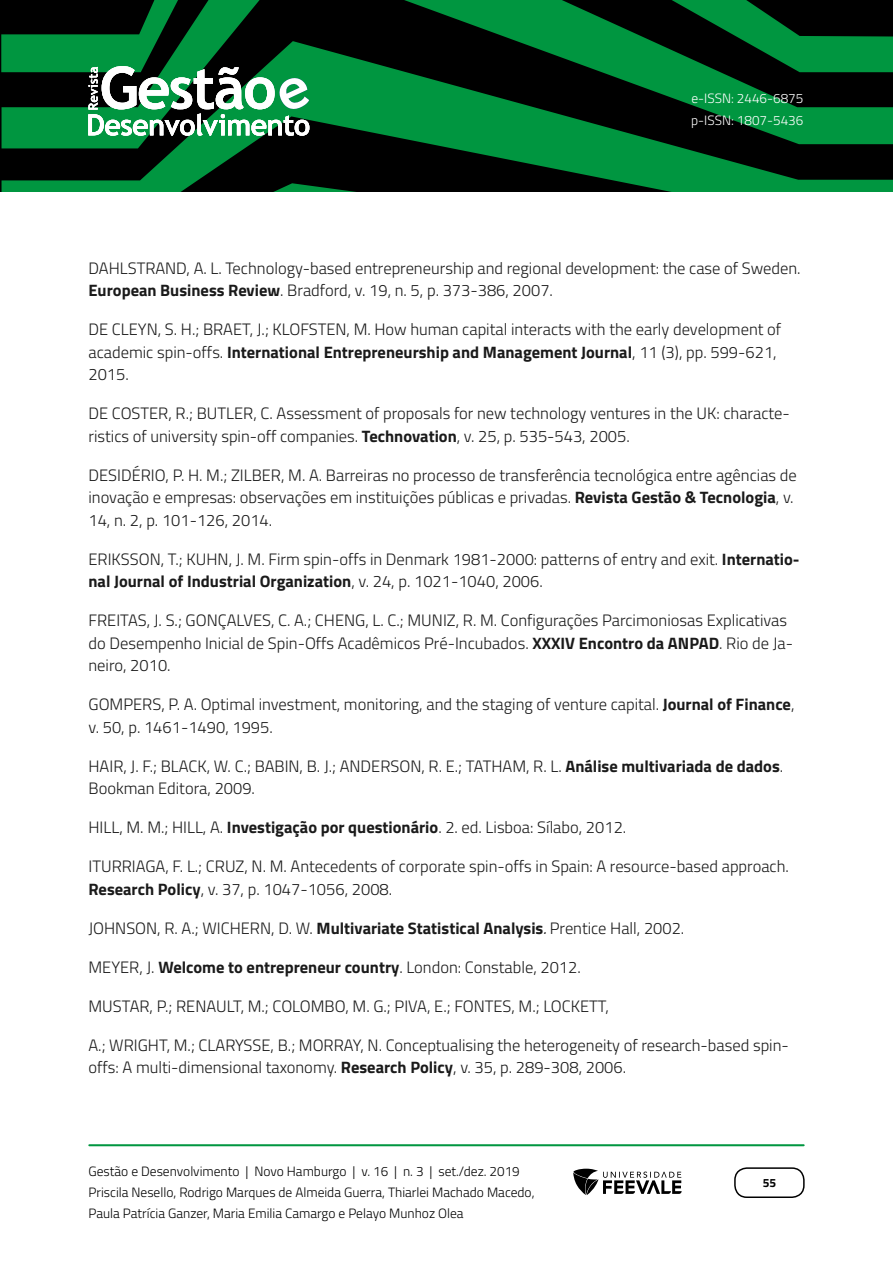
<style>
.page{position:relative;width:893px;height:1263px;background:#fff}
.page>*{position:absolute;margin:0;border:0;box-sizing:border-box;transform-origin:0 0}
.t1{font:300 16.5px/22.5px "Titillium Web";color:#1a1a1a}
.t2{font:300 13.5px/21px "Titillium Web";color:#000}
.t3{font:300 13.5px/22.5px "Titillium Web";color:#fff}
.t4{font:700 12px "Titillium Web";color:#000}
.s1{font-weight:700}
.s2{font-weight:400;font-style:italic}
</style>
<div class="page">
<svg style="left:2px;top:0;width:891px;height:41px;background:#003516"></svg>
<svg style="left:2px;top:41px;width:891px;height:142px;background:#004a1f"></svg>
<svg style="left:2px;top:183px;width:891px;height:9px;background:#004f21"></svg>
<hr style="left:89px;top:1144px;width:715px;height:2px;background:#009640">
<div style="left:734px;top:1167px;width:71px;height:31px;border:2px solid #000;border-radius:12px"></div>
<svg style="left:573px;top:1169px;width:109px;height:26px"></svg>
<svg style="left:88px;top:66px;width:221px;height:70px"></svg>
<p class="t3" style="left:691px;top:86px;width:114px">e-ISSN: 2446-6875 p-ISSN: 1807-5436</p>
<p class="t1" style="left:88px;top:256px;width:713px">DAHLSTRAND, A. L. Technology-based entrepreneurship and regional development: the case of Sweden.<br><span class="s1">European Business Review</span>. Bradford, v. 19, n. 5, p. 373-386, 2007.</p>
<p class="t1" style="left:88px;top:317px;width:694px">DE CLEYN, S. H.; BRAET, J.; KLOFSTEN, M. How human capital interacts with the early development of academic spin-offs. <span class="s1">International Entrepreneurship and Management Journal</span>, 11 (3), pp. 599-621,<br>2015.</p>
<p class="t1" style="left:88px;top:401px;width:703px">DE COSTER, R.; BUTLER, C. Assessment of proposals for new technology ventures in the UK: characte&shy;ristics of university spin-off companies. <span class="s1">Technovation</span>, v. 25, p. 535-543, 2005.</p>
<p class="t1" style="left:88px;top:463px;width:710px">DESIDÉRIO, P. H. M.; ZILBER, M. A. Barreiras no processo de transferência tecnológica entre agências de inovação e empresas: observações em instituições públicas e privadas. <span class="s1">Revista Gestão &amp; Tecnologia</span>, v.<br>14, n. 2, p. 101-126, 2014.</p>
<p class="t1" style="left:88px;top:547px;width:713px">ERIKSSON, T.; KUHN, J. M. Firm spin-offs in Denmark 1981-2000: patterns of entry and exit. <span class="s1">Internatio&shy;nal Journal of Industrial Organization</span>, v. 24, p. 1021-1040, 2006.</p>
<p class="t1" style="left:88px;top:608px;width:706px">FREITAS, J. S.; GONÇALVES, C. A.; CHENG, L. C.; MUNIZ, R. M. Configurações Parcimoniosas Explicativas do Desempenho Inicial de Spin-Offs Acadêmicos Pré-Incubados. <span class="s1">XXXIV Encontro da ANPAD</span>. Rio de Ja&shy;neiro, 2010.</p>
<p class="t1" style="left:88px;top:692px;width:708px">GOMPERS, P. A. Optimal investment, monitoring, and the staging of venture capital. <span class="s1">Journal of Finance</span>, v. 50, p. 1461-1490, 1995.</p>
<p class="t1" style="left:88px;top:754px;width:696px">HAIR, J. F.; BLACK, W. C.; BABIN, B. J.; ANDERSON, R. E.; TATHAM, R. L. <span class="s1">Análise multivariada de dados</span>.<br>Bookman Editora, 2009.</p>
<p class="t1" style="left:88px;top:815px;width:539px">HILL, M. M.; HILL, A. <span class="s1">Investigação por questionário</span>. 2. ed. Lisboa: Sílabo, 2012.</p>
<p class="t1" style="left:88px;top:854px;width:702px">ITURRIAGA, F. L.; CRUZ, N. M. Antecedents of corporate spin-offs in Spain: A resource-based approach.<br><span class="s1">Research Policy</span>, v. 37, p. 1047-1056, 2008.</p>
<p class="t1" style="left:88px;top:916px;width:597px">JOHNSON, R. A.; WICHERN, D. W. <span class="s1">Multivariate Statistical Analysis</span><span class="s2">.</span> Prentice Hall, 2002.</p>
<p class="t1" style="left:88px;top:955px;width:494px">MEYER, J. <span class="s1">Welcome to entrepreneur country</span>. London: Constable, 2012.</p>
<p class="t1" style="left:88px;top:994px;width:522px">MUSTAR, P.; RENAULT, M.; COLOMBO, M. G.; PIVA, E.; FONTES, M.; LOCKETT,</p>
<p class="t1" style="left:88px;top:1033px;width:702px">A.; WRIGHT, M.; CLARYSSE, B.; MORRAY, N. Conceptualising the heterogeneity of research-based spin&shy;offs: A multi-dimensional taxonomy. <span class="s1">Research Policy</span>, v. 35, p. 289-308, 2006.</p>
<p class="t2" style="left:88px;top:1160px;width:448px">Gestão e Desenvolvimento | Novo Hamburgo | v. 16 | n. 3 | set./dez. 2019<br>Priscila Nesello, Rodrigo Marques de Almeida Guerra, Thiarlei Machado Macedo,<br>Paula Patrícia Ganzer, Maria Emilia Camargo e Pelayo Munhoz Olea</p>
<p class="t4" style="left:763px;top:1174px;width:15px">55</p>
</div>
